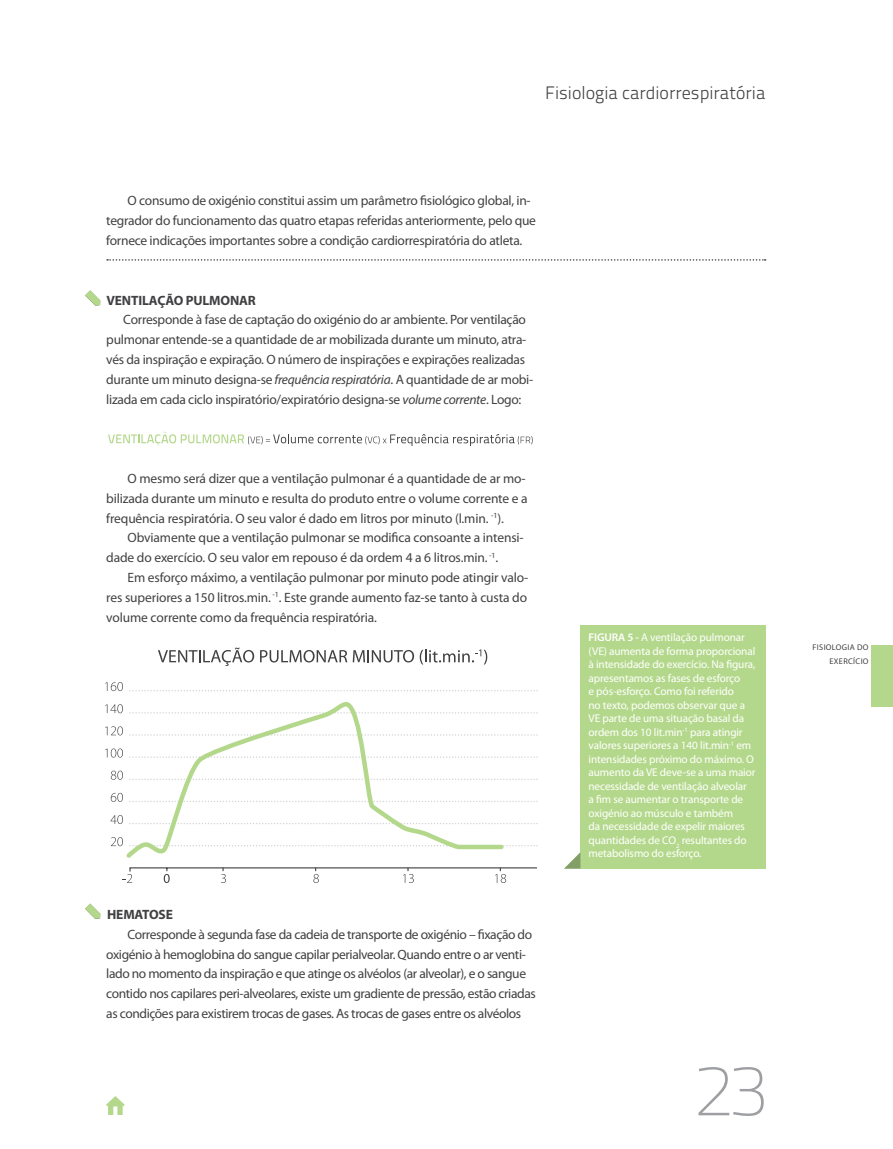
<style>
.page{position:relative;width:893px;height:1149px;background:#fff}
.page>*{position:absolute;margin:0;border:0;box-sizing:border-box;transform-origin:0 0}
.t1{font:700 72px "Titillium Text 14 L";color:#9d9fa2}
.t2{font:18px "Titillium Text 14 L 250 wt";color:#414042}
.t3{font:13.5px/19.8px "Myriad Pro";letter-spacing:-.02em;color:#414042}
.t4{font:700 13.5px "Myriad Pro";letter-spacing:-.01em;color:#414042}
.t5{font:11.25px/13.5px "Myriad Pro";letter-spacing:-.01em;color:#fff}
.t6{font:8.25px/13.5px "Myriad Pro";letter-spacing:.04em;color:#414042;text-align:right}
.s1{font-style:italic}
.s2{font-weight:600}
</style>
<div class="page">
<svg style="left:106px;top:1096px;width:19px;height:18px"></svg>
<div style="left:872px;top:644px;width:21px;height:62px;background:#b4d88b"></div>
<svg style="left:107px;top:259px;width:659px;height:1px"></svg>
<svg style="left:108px;top:431px;width:425px;height:15px"></svg>
<svg style="left:130px;top:690px;width:408px;height:1px"></svg>
<svg style="left:506px;top:712px;width:32px;height:1px"></svg>
<svg style="left:506px;top:734px;width:32px;height:1px"></svg>
<svg style="left:506px;top:756px;width:32px;height:1px"></svg>
<svg style="left:506px;top:801px;width:32px;height:1px"></svg>
<svg style="left:506px;top:823px;width:32px;height:1px"></svg>
<svg style="left:506px;top:845px;width:32px;height:1px"></svg>
<svg style="left:126px;top:702px;width:379px;height:156px"></svg>
<svg style="left:111px;top:837px;width:12px;height:9px"></svg>
<svg style="left:110px;top:815px;width:13px;height:8px"></svg>
<svg style="left:111px;top:792px;width:12px;height:9px"></svg>
<svg style="left:111px;top:770px;width:12px;height:9px"></svg>
<svg style="left:105px;top:748px;width:18px;height:9px"></svg>
<svg style="left:105px;top:726px;width:18px;height:9px"></svg>
<svg style="left:105px;top:704px;width:18px;height:9px"></svg>
<svg style="left:105px;top:682px;width:18px;height:9px"></svg>
<svg style="left:123px;top:867px;width:414px;height:15px"></svg>
<svg style="left:158px;top:647px;width:96px;height:18px"></svg>
<svg style="left:260px;top:650px;width:87px;height:12px"></svg>
<svg style="left:353px;top:650px;width:61px;height:12px"></svg>
<svg style="left:420px;top:649px;width:67px;height:15px"></svg>
<div style="left:580px;top:625px;width:185px;height:243px;background:#b4d88b"></div>
<svg style="left:564px;top:852px;width:16px;height:16px"></svg>
<svg style="left:85px;top:290px;width:15px;height:15px"></svg>
<svg style="left:85px;top:903px;width:15px;height:15px"></svg>
<h2 class="t2" style="left:545px;top:82px;width:222px">Fisiologia cardiorrespiratória</h2>
<p class="t3" style="left:106px;top:191px;width:431px;text-indent:21px">O consumo de oxigénio constitui assim um parâmetro fisiológico global, in&shy;tegrador do funcionamento das quatro etapas referidas anteriormente, pelo que fornece indicações importantes sobre a condição cardiorrespiratória do atleta.</p>
<p class="t4" style="left:106px;top:291px;width:151px">VENTILAÇÃO PULMONAR</p>
<p class="t3" style="left:106px;top:309px;width:428px;text-indent:17px">Corresponde à fase de captação do oxigénio do ar ambiente. Por ventilação pulmonar entende-se a quantidade de ar mobilizada durante um minuto, atra&shy;vés da inspiração e expiração. O número de inspirações e expirações realizadas durante um minuto designa-se <span class="s1">frequência respiratória</span>. A quantidade de ar mobi&shy;lizada em cada ciclo inspiratório/expiratório designa-se <span class="s1">volume corrente</span>. Logo:</p>
<p class="t3" style="left:106px;top:468px;width:423px;text-indent:21px">O mesmo será dizer que a ventilação pulmonar é a quantidade de ar mo&shy;bilizada durante um minuto e resulta do produto entre o volume corrente e a frequência respiratória. O seu valor é dado em litros por minuto (l.min. <sup>-1</sup>).</p>
<p class="t3" style="left:106px;top:527px;width:419px;text-indent:21px">Obviamente que a ventilação pulmonar se modifica consoante a intensi&shy;dade do exercício. O seu valor em repouso é da ordem 4 a 6 litros.min. <sup>-1</sup>.</p>
<p class="t3" style="left:106px;top:567px;width:424px;text-align:justify;text-indent:21px">Em esforço máximo, a ventilação pulmonar por minuto pode atingir valo&shy;res superiores a 150 litros.min. <sup>-1</sup>. Este grande aumento faz-se tanto à custa do volume corrente como da frequência respiratória.</p>
<p class="t4" style="left:107px;top:905px;width:67px">HEMATOSE</p>
<p class="t3" style="left:106px;top:923px;width:431px;text-indent:21px">Corresponde à segunda fase da cadeia de transporte de oxigénio – fixação do oxigénio à hemoglobina do sangue capilar perialveolar. Quando entre o ar venti&shy;lado no momento da inspiração e que atinge os alvéolos (ar alveolar), e o sangue contido nos capilares peri-alveolares, existe um gradiente de pressão, estão criadas as condições para existirem trocas de gases. As trocas de gases entre os alvéolos</p>
<p class="t5" style="left:588px;top:630px;width:169px"><span class="s2">FIGURA 5 -</span> A ventilação pulmonar (VE) aumenta de forma proporcional à intensidade do exercício. Na figura, apresentamos as fases de esforço<br>e pós-esforço. Como foi referido<br>no texto, podemos observar que a VE parte de uma situação basal da ordem dos 10 lit.min<sup>-1</sup> para atingir valores superiores a 140 lit.min<sup>-1</sup> em intensidades próximo do máximo. O aumento da VE deve-se a uma maior necessidade de ventilação alveolar<br>a fim se aumentar o transporte de oxigénio ao músculo e também<br>da necessidade de expelir maiores quantidades de CO<sub>2</sub> resultantes do metabolismo do esforço.</p>
<h1 class="t1" style="left:695px;top:1047px;width:74px">23</h1>
<p class="t6" style="left:813px;top:640px;width:58px">FISIOLOGIA DO<br>EXERCÍCIO</p>
</div>
